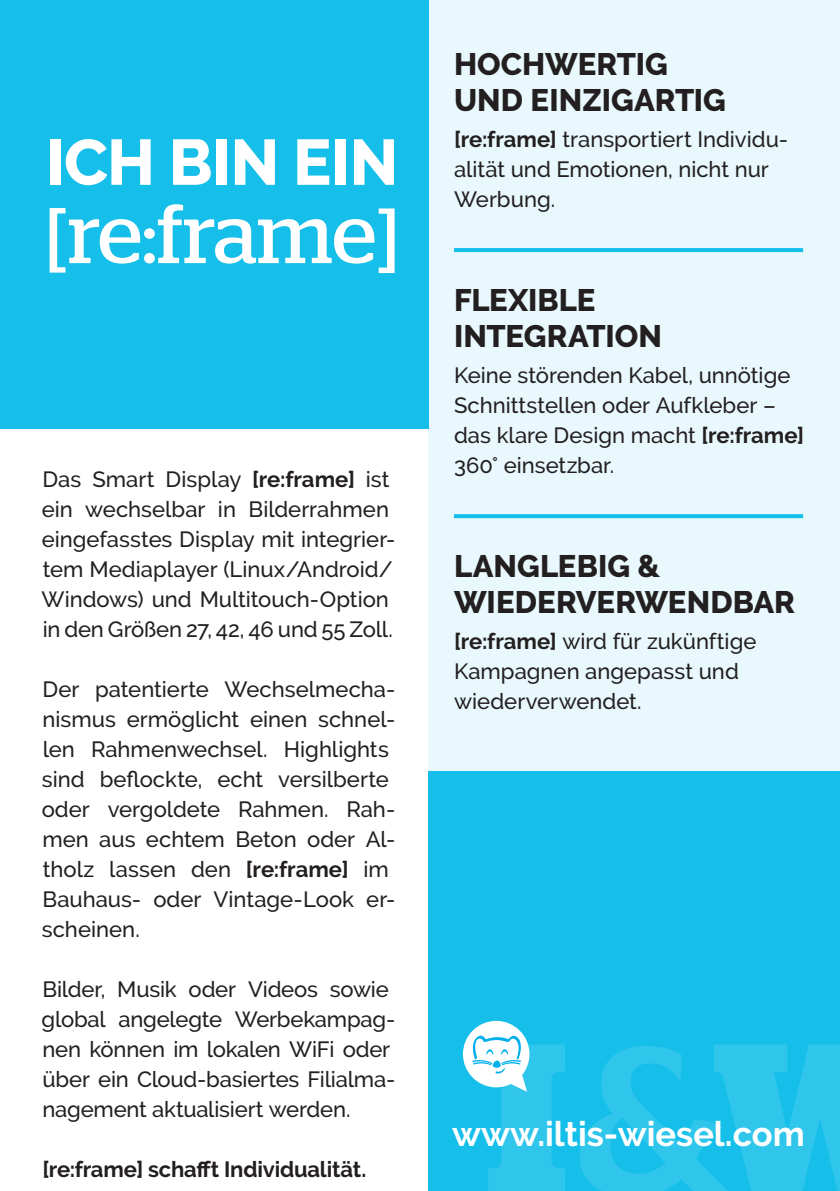
<style>
.page{position:relative;width:840px;height:1191px;background:#fff}
.page>*{position:absolute;margin:0;border:0;box-sizing:border-box;transform-origin:0 0}
.t1{font:800 64.2px "Raleway";letter-spacing:-.01em;color:#fff}
.t2{font:700 34.4px "Raleway";color:#fff}
.t3{font:800 31px/36px "Raleway";color:#231f20}
.t4{font:500 22px/30px "Raleway";color:#231f20}
.t5{font:700 22px "Raleway";letter-spacing:-.01em;color:#231f20}
.s1{font-weight:700}
</style>
<div class="page">
<div style="left:428px;top:0;width:411px;height:1129px;background:#e8f8fc"></div>
<svg style="left:454px;top:248px;width:348px;height:4px"></svg>
<svg style="left:454px;top:514px;width:348px;height:4px"></svg>
<div style="left:428px;top:771px;width:411px;height:420px;background:#15bfe9"></div>
<div style="left:0;top:0;width:428px;height:428px;background:#15bfe9"></div>
<svg style="left:50px;top:204px;width:344px;height:69px"></svg>
<svg style="left:580px;top:1044px;width:259px;height:147px"></svg>
<svg style="left:463px;top:1020px;width:101px;height:171px"></svg>
<p class="t1" style="left:45px;top:126px;width:354px">ICH BIN EIN</p>
<p class="t4" style="left:41px;top:464px;width:355px">Das Smart Display <span class="s1">[re:frame]</span> ist ein wechselbar in Bilderrahmen eingefasstes Display mit integrier&shy;tem Mediaplayer (Linux/Android/ Windows) und Multitouch-Option in den Größen 27, 42, 46 und 55 Zoll.</p>
<p class="t4" style="left:42px;top:674px;width:355px">Der patentierte Wechselmecha&shy;nismus ermöglicht einen schnel&shy;len Rahmenwechsel. Highlights sind beflockte, echt versilberte oder vergoldete Rahmen. Rah&shy;men aus echtem Beton oder Al&shy;tholz lassen den <span class="s1">[re:frame]</span> im<br>Bauhaus- oder Vintage-Look er&shy;scheinen.</p>
<p class="t4" style="left:42px;top:974px;width:355px">Bilder, Musik oder Videos sowie global angelegte Werbekampag&shy;nen können im lokalen WiFi oder über ein Cloud-basiertes Filialma&shy;nagement aktualisiert werden.</p>
<p class="t5" style="left:42px;top:1157px;width:325px">[re:frame] schafft Individualität.</p>
<p class="t3" style="left:454px;top:46px;width:273px">HOCHWERTIG<br>UND EINZIGARTIG</p>
<p class="t4" style="left:454px;top:124px;width:335px"><span class="s1">[re:frame]</span> transportiert Individu&shy;alität und Emotionen, nicht nur<br>Werbung.</p>
<p class="t3" style="left:454px;top:282px;width:209px">FLEXIBLE<br>INTEGRATION</p>
<p class="t4" style="left:454px;top:360px;width:338px">Keine störenden Kabel, unnötige</p>
<p class="t4" style="left:454px;top:390px;width:351px">Schnittstellen oder Aufkleber – das klare Design macht <span class="s1">[re:frame]<br></span>360° einsetzbar.</p>
<p class="t3" style="left:454px;top:548px;width:342px">LANGLEBIG &amp;<br>WIEDERVERWENDBAR</p>
<p class="t4" style="left:454px;top:626px;width:304px"><span class="s1">[re:frame]</span> wird für zukünftige<br>Kampagnen angepasst und wiederverwendet.</p>
<p class="t2" style="left:452px;top:1113px;width:354px">www.iltis-wiesel.com</p>
</div>
